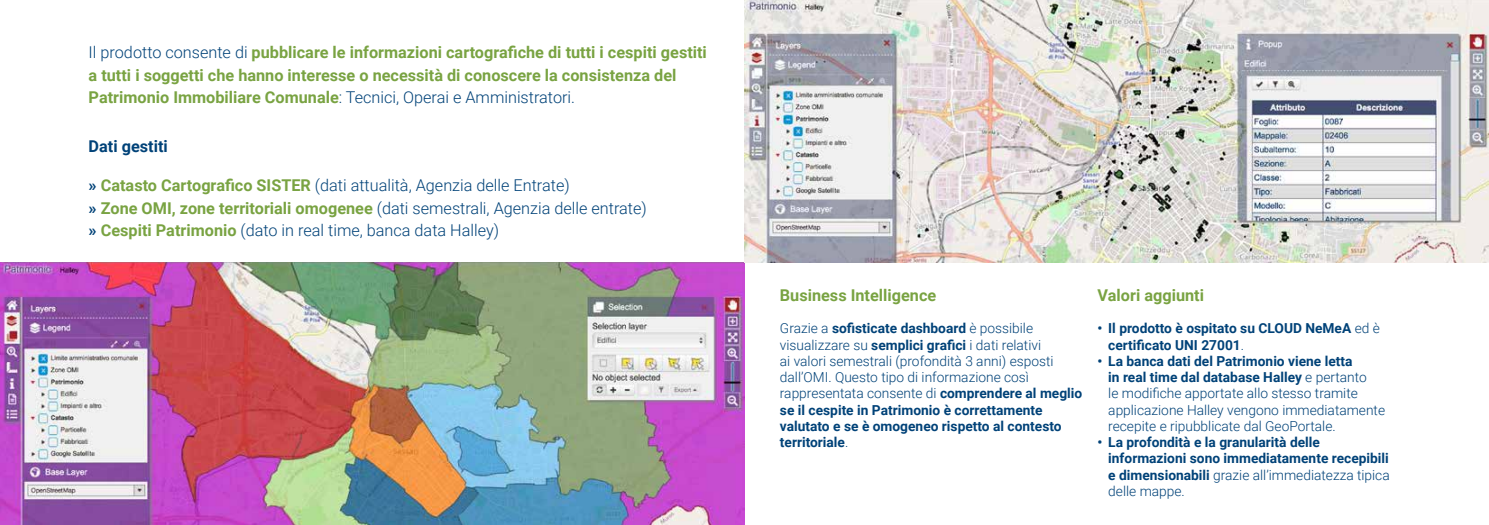
<style>
.page{position:relative;width:1489px;height:525px;background:#fff}
.page>*{position:absolute;margin:0;border:0;box-sizing:border-box;transform-origin:0 0}
.t1{font:700 16.25px/22.5px "Roboto";color:#79a342}
.t2{font:300 16.25px/22.5px "Roboto";color:#004278}
.t3{font:700 16.25px "Roboto";color:#004278}
.t4{font:300 13.75px/16.2px "Roboto";color:#004278}
.t5{font:700 13.75px/16.2px "Roboto";color:#004278}
.s1{font-weight:300;color:#004278}
.s2{font-weight:700}
.s3{font-weight:700;color:#79a342}
.s4{font-weight:300}
</style>
<div class="page">
<img style="left:0;top:262px;width:744px;height:262px">
<img style="left:744px;top:0;width:744px;height:262px">
<p class="t1" style="left:89px;top:41px;width:619px"><span class="s1">Il prodotto consente di</span> pubblicare le informazioni cartografiche di tutti i cespiti gestiti a tutti i soggetti che hanno interesse o necessità di conoscere la consistenza del<br>Patrimonio Immobiliare Comunale<span class="s1">: Tecnici, Operai e Amministratori.</span></p>
<p class="t3" style="left:89px;top:135px;width:81px">Dati gestiti</p>
<p class="t2" style="left:89px;top:173px;width:559px"><span class="s2">»</span> <span class="s3">Catasto Cartografico SISTER</span> (dati attualità, Agenzia delle Entrate)<br><span class="s2">»</span> <span class="s3">Zone OMI, zone territoriali omogenee</span> (dati semestrali, Agenzia delle entrate) <span class="s2">»</span> <span class="s3">Cespiti Patrimonio</span> (dato in real time, banca data Halley)</p>
<p class="t1" style="left:780px;top:283px;width:158px">Business Intelligence</p>
<p class="t4" style="left:780px;top:319px;width:304px">Grazie a <span class="s2">sofisticate dashboard</span> è possibile visualizzare su <span class="s2">semplici grafici</span> i dati relativi<br>ai valori semestrali (profondità 3 anni) esposti dall’OMI. Questo tipo di informazione così rappresentata consente di <span class="s2">comprendere al meglio se il cespite in Patrimonio è correttamente valutato e se è omogeneo rispetto al contesto territoriale</span>.</p>
<p class="t1" style="left:1097px;top:283px;width:108px">Valori aggiunti</p>
<p class="t5" style="left:1108px;top:319px;width:273px;text-indent:-11px">• Il prodotto è ospitato su CLOUD NeMeA <span class="s4">ed è </span>certificato UNI 27001<span class="s4">.</span></p>
<p class="t4" style="left:1108px;top:352px;width:278px;text-indent:-11px"><span class="s2">• La banca dati del Patrimonio viene letta<br>in real time dal database Halley</span> e pertanto<br>le modifiche apportate allo stesso tramite applicazione Halley vengono immediatamente recepite e ripubblicate dal GeoPortale.</p>
<p class="t5" style="left:1108px;top:433px;width:283px;text-indent:-11px">• La profondità e la granularità delle informazioni sono immediatamente recepibili e dimensionabili <span class="s4">grazie all’immediatezza tipica delle mappe.</span></p>
</div>
